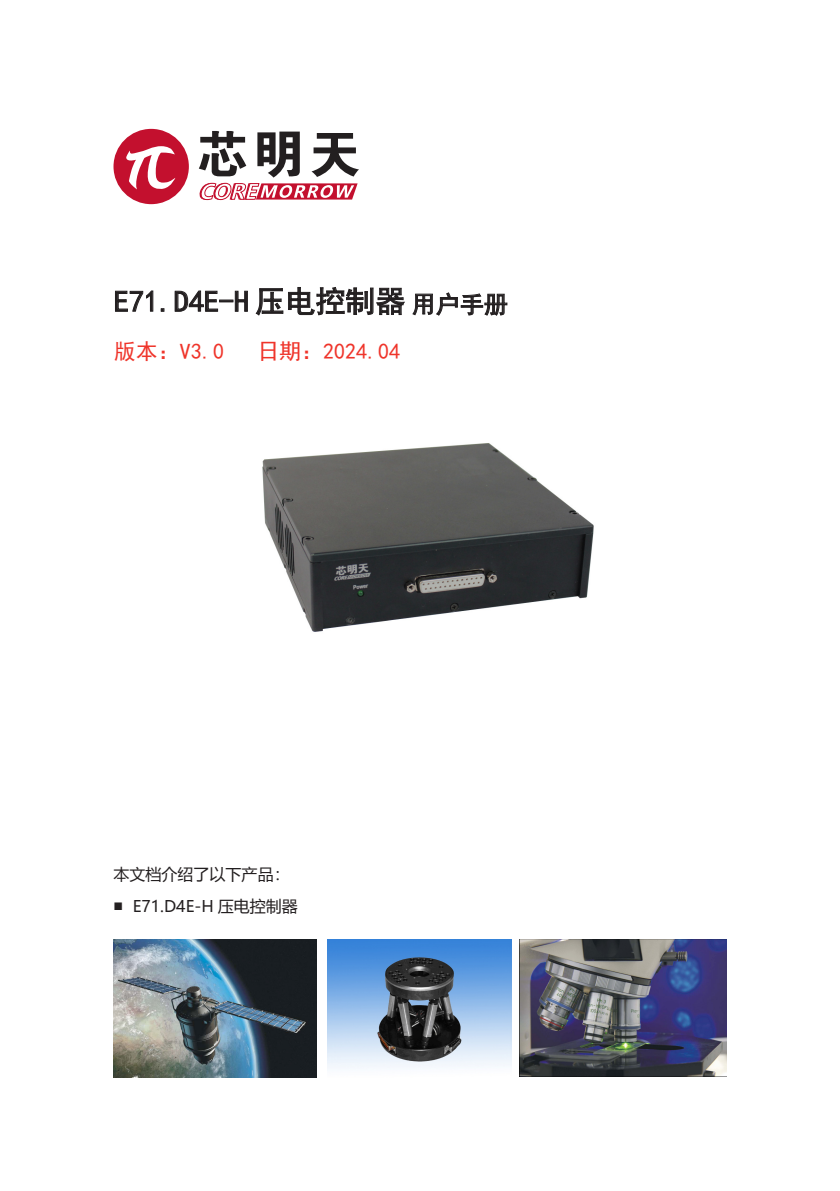
<style>
.page{position:relative;width:840px;height:1191px;background:#fff}
.page>*{position:absolute;margin:0;border:0;box-sizing:border-box;transform-origin:0 0}
.t1{font:30px "Sim Hei";color:#231f20}
.t2{font:24px "Sim Hei";color:#231f20}
.t3{font:22px "Sim Hei";color:#ef342a}
.t4{font:16px "Microsoft Ya Hei";color:#231f20}
</style>
<div class="page">
<img style="left:519px;top:939px;width:207px;height:137px">
<img style="left:114px;top:939px;width:202px;height:138px">
<img style="left:327px;top:939px;width:184px;height:129px">
<svg style="left:115px;top:290px;width:38px;height:22px"></svg>
<svg style="left:175px;top:290px;width:73px;height:22px"></svg>
<svg style="left:255px;top:287px;width:150px;height:29px"></svg>
<svg style="left:412px;top:292px;width:95px;height:24px"></svg>
<div style="left:113px;top:129px;width:76px;height:75px;background:#c3102e;border-radius:50%"></div>
<svg style="left:126px;top:146px;width:49px;height:44px"></svg>
<svg style="left:199px;top:131px;width:160px;height:69px"></svg>
<img style="left:262px;top:443px;width:332px;height:189px">
<p class="t1" style="left:114px;top:286px;width:293px">E71.D4E-H 压电控制器</p>
<p class="t2" style="left:411px;top:292px;width:97px">用户手册</p>
<p class="t3" style="left:114px;top:340px;width:111px">版本：V3.0</p>
<p class="t3" style="left:257px;top:340px;width:144px">日期：2024.04</p>
<p class="t4" style="left:113px;top:863px;width:177px">本文档介绍了以下产品：</p>
<p class="t4" style="left:113px;top:895px;width:186px">■ E71.D4E-H 压电控制器</p>
</div>
